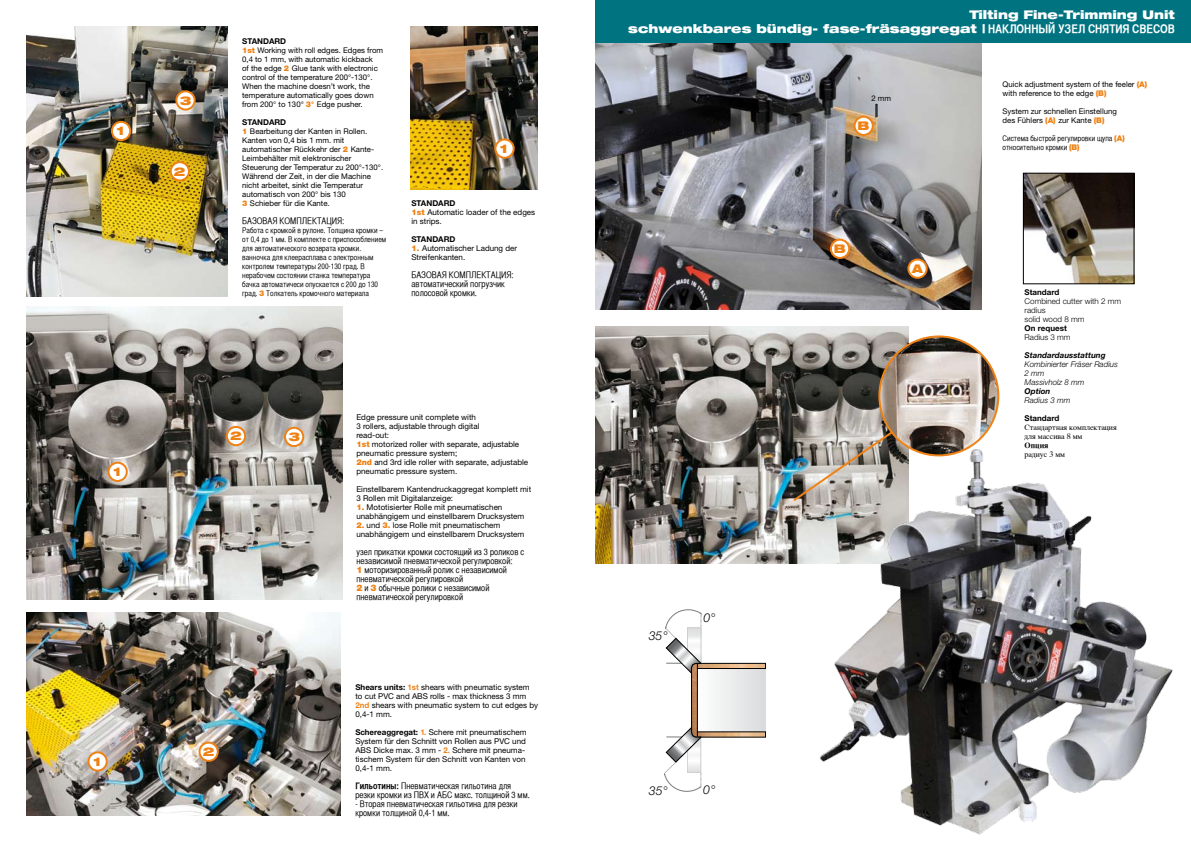
<style>
.page{position:relative;width:1191px;height:842px;background:#fff}
.page>*{position:absolute;margin:0;border:0;box-sizing:border-box;transform-origin:0 0}
.t1{font:italic 300 12.3px "Helvetica Neue";color:#000}
.t2{font:900 expanded 12px/14.4px "Helvetica Neue";color:#fff;text-align:right}
.t3{font:900 expanded 12px "Helvetica Neue";color:#ef8215}
.t4{font:9px/9px "Helvetica CY Plain";color:#000}
.t5{font:8px/9px "Helvetica Neue";color:#000}
.t6{font:700 8px "Helvetica Neue";color:#000}
.t7{font:italic 300 8px/9px "Helvetica Neue";color:#000}
.t8{font:300 8px/9px "Helvetica Neue";color:#000}
.t9{font:8px/9px "Times CY";color:#000}
.t10{font:italic 700 8px "Helvetica Neue";color:#000}
.t11{font:8px "Times CY Bold";color:#000}
.t12{font:7.8px/9px "Helvetica Neue";color:#000}
.t13{font:7.8px/9px "Helvetica CY Plain";color:#000}
.s1{font-weight:900;color:#ef8215}
.s2{font-family:"Helvetica Neue";font-weight:900;color:#ef8215}
.s3{font-weight:700}
.s4{font-family:"Helvetica Neue CE";font-weight:700}
.s5{font-weight:700;color:#ef8215}
.s6{font-family:"Helvetica Neue CE";font-weight:700;color:#ef8215}
.s7{font-family:"Helvetica CY Bold"}
.s8{font-family:"Helvetica CY Bold";font-weight:400;font-stretch:normal}
</style>
<div class="page">
<img style="left:595px;top:43px;width:386px;height:267px">
<img style="left:26px;top:26px;width:202px;height:270px">
<img style="left:410px;top:26px;width:127px;height:164px">
<svg style="left:495px;top:139px;width:18px;height:19px"></svg>
<div style="left:494px;top:138px;width:20px;height:21px;border:2px solid #ef8215;border-radius:50%"></div>
<img style="left:26px;top:306px;width:316px;height:294px">
<div style="left:109px;top:463px;width:18px;height:18px;background:#fff;border-radius:50%"></div>
<div style="left:108px;top:462px;width:20px;height:20px;border:2px solid #ef8215;border-radius:50%"></div>
<div style="left:227px;top:427px;width:18px;height:18px;background:#fff;border-radius:50%"></div>
<div style="left:226px;top:426px;width:20px;height:20px;border:2px solid #ef8215;border-radius:50%"></div>
<div style="left:285px;top:428px;width:18px;height:18px;background:#fff;border-radius:50%"></div>
<div style="left:284px;top:427px;width:20px;height:20px;border:2px solid #ef8215;border-radius:50%"></div>
<img style="left:26px;top:612px;width:314px;height:203px">
<svg style="left:88px;top:752px;width:19px;height:19px"></svg>
<div style="left:87px;top:751px;width:21px;height:21px;border:2px solid #ef8215;border-radius:50%"></div>
<svg style="left:199px;top:742px;width:19px;height:19px"></svg>
<div style="left:198px;top:741px;width:21px;height:21px;border:2px solid #ef8215;border-radius:50%"></div>
<div style="left:112px;top:122px;width:18px;height:18px;background:#fff;border-radius:50%"></div>
<div style="left:111px;top:121px;width:20px;height:20px;border:2px solid #ef8215;border-radius:50%"></div>
<div style="left:171px;top:162px;width:18px;height:18px;background:#fff;border-radius:50%"></div>
<div style="left:170px;top:161px;width:20px;height:20px;border:2px solid #ef8215;border-radius:50%"></div>
<svg style="left:176px;top:91px;width:19px;height:19px"></svg>
<div style="left:175px;top:90px;width:21px;height:21px;border:2px solid #ef8215;border-radius:50%"></div>
<div style="left:595px;top:0;width:596px;height:43px;background:#007381"></div>
<div style="left:854px;top:117px;width:18px;height:18px;background:#fff;border-radius:50%"></div>
<div style="left:853px;top:116px;width:20px;height:20px;border:2px solid #ef8215;border-radius:50%"></div>
<div style="left:831px;top:240px;width:18px;height:18px;background:#fff;border-radius:50%"></div>
<div style="left:830px;top:239px;width:20px;height:20px;border:2px solid #ef8215;border-radius:50%"></div>
<div style="left:908px;top:260px;width:18px;height:18px;background:#fff;border-radius:50%"></div>
<div style="left:907px;top:259px;width:20px;height:20px;border:2px solid #ef8215;border-radius:50%"></div>
<svg style="left:875px;top:104px;width:2px;height:14px"></svg>
<img style="left:595px;top:326px;width:313px;height:237px">
<img style="left:879px;top:336px;width:119px;height:119px;border-radius:50%">
<img style="left:791px;top:430px;width:103px;height:73px">
<svg style="left:664px;top:609px;width:102px;height:183px"></svg>
<img style="left:819px;top:450px;width:354px;height:385px">
<img style="left:1025px;top:175px;width:107px;height:107px">
<div style="left:1023px;top:173px;width:111px;height:111px;border:1px solid #000"></div>
<h2 class="t3" style="left:116px;top:123px;width:9px">1</h2>
<h2 class="t3" style="left:113px;top:464px;width:9px">1</h2>
<h2 class="t3" style="left:93px;top:754px;width:9px">1</h2>
<h2 class="t3" style="left:180px;top:93px;width:13px">3</h2>
<h2 class="t3" style="left:174px;top:164px;width:13px">2</h2>
<p class="t6" style="left:242px;top:36px;width:46px">STANDARD</p>
<p class="t12" style="left:242px;top:45px;width:142px"><span class="s1">1st</span> Working with roll edges. Edges from 0,4 to 1 mm, with automatic kickback<br>of the edge <span class="s1">2</span> Glue tank with electronic control of the temperature 200°-130°.<br>When the machine doesn’t work, the temperature automatically goes down from 200° to 130° <span class="s1">3°</span> Edge pusher.</p>
<p class="t6" style="left:242px;top:117px;width:46px">STANDARD</p>
<p class="t12" style="left:242px;top:126px;width:143px"><span class="s1">1</span> Bearbeitung der Kanten in Rollen.<br>Kanten von 0,4 bis 1 mm. mit automatischer Rückkehr der <span class="s1">2</span> Kante-Leimbehälter mit elektronischer Steuerung der Temperatur zu 200°-130°.<br>Während der Zeit, in der die Machine nicht arbeitet, sinkt die Temperatur automatisch von 200° bis 130<br><span class="s1">3</span> Schieber für die Kante.</p>
<p class="t4" style="left:242px;top:216px;width:104px">БАЗОВАЯ КОМПЛЕКТАЦИЯ:</p>
<p class="t13" style="left:242px;top:226px;width:146px">Работа с кромкой в рулоне. Толщина кромки – от 0,4 до 1 мм. В комплекте с приспособлением для автоматического возврата кромки. ванночка для клеерасплава с электронным контролем температуры 200-130 град. В нерабочем состоянии станка температура бачка автоматичеси опускается с 200 до 130 град. <span class="s2">3</span> Толкатель кромочного материала</p>
<h2 class="t3" style="left:500px;top:141px;width:9px">1</h2>
<p class="t5" style="left:411px;top:198px;width:125px"><span class="s3">STANDARD<br></span><span class="s1">1st</span> Automatic loader of the edges in strips.</p>
<p class="t6" style="left:411px;top:234px;width:46px">STANDARD</p>
<p class="t5" style="left:411px;top:243px;width:107px"><span class="s1">1.</span> Automatischer Ladung der<br>Streifenkanten.</p>
<p class="t4" style="left:411px;top:270px;width:104px">БАЗОВАЯ КОМПЛЕКТАЦИЯ: автоматический погрузчик полосовой кромки.</p>
<h2 class="t3" style="left:230px;top:428px;width:13px">2</h2>
<h2 class="t3" style="left:288px;top:429px;width:13px">3</h2>
<h2 class="t3" style="left:203px;top:744px;width:13px">2</h2>
<p class="t5" style="left:356px;top:413px;width:173px">Edge pressure unit complete with<br>3 rollers, adjustable through digital<br>read-out:<br><span class="s1">1st</span> motorized roller with separate, adjustable pneumatic pressure system;<br><span class="s1">2nd</span> and 3rd idle roller with separate, adjustable pneumatic pressure system.</p>
<p class="t5" style="left:356px;top:485px;width:176px">Einstellbarem Kantendruckaggregat komplett mit<br>3 Rollen mit Digitalanzeige:</p>
<p class="t5" style="left:356px;top:503px;width:169px"><span class="s1">1.</span> Mototisierter Rolle mit pneumatischen unabhängigem und einstellbarem Drucksystem</p>
<p class="t5" style="left:356px;top:521px;width:169px"><span class="s1">2.</span> und <span class="s1">3.</span> lose Rolle mit pneumatischem unabhängigem und einstellbarem Drucksystem</p>
<p class="t4" style="left:356px;top:547px;width:169px">узел прикатки кромки состоящий из 3 роликов с независимой пневматической регулировкой:<br><span class="s2">1</span> моторизированный ролик с независимой пневматической регулировкой<br><span class="s2">2</span> и <span class="s2">3</span> обычные ролики с независимой пневматической регулировкой</p>
<p class="t5" style="left:355px;top:682px;width:184px"><span class="s4">Shears units:</span> <span class="s5">1st</span> shears with pneumatic system to cut PVC and ABS rolls - max thickness 3 mm <span class="s6">2nd</span> shears with pneumatic system to cut edges by 0,4-1 mm.</p>
<p class="t5" style="left:355px;top:727px;width:173px"><span class="s4">Schereaggregat:</span> <span class="s6">1.</span> Schere mit pneumatischem System für den Schnitt von Rollen aus PVC und ABS Dicke max. 3 mm - <span class="s6">2.</span> Schere mit pneuma&shy;tischem System für den Schnitt von Kanten von 0,4-1 mm.</p>
<p class="t4" style="left:355px;top:781px;width:176px"><span class="s7">Гильотины:</span> Пневматическая гильотина для резки кромки из ПВХ и АБС макс. толщиной 3 мм.</p>
<p class="t4" style="left:355px;top:799px;width:164px">- Вторая пневматическая гильотина для резки кромки толщиной 0,4-1 мм.</p>
<h2 class="t2" style="left:628px;top:7px;width:548px">Tilting Fine-Trimming Unit<br>schwenkbares bündig- fase-fräsaggregat | <span class="s8">НАКЛОННЫЙ УЗЕЛ СНЯТИЯ СВЕСОВ</span></h2>
<h1 class="t1" style="left:649px;top:628px;width:20px">35°</h1>
<h1 class="t1" style="left:703px;top:610px;width:13px">0°</h1>
<h1 class="t1" style="left:649px;top:783px;width:20px">35°</h1>
<h1 class="t1" style="left:703px;top:782px;width:13px">0°</h1>
<p class="t12" style="left:871px;top:94px;width:21px">2 mm</p>
<h2 class="t3" style="left:857px;top:118px;width:13px">B</h2>
<h2 class="t3" style="left:834px;top:241px;width:13px">B</h2>
<h2 class="t3" style="left:912px;top:261px;width:12px">A</h2>
<p class="t12" style="left:1002px;top:79px;width:146px">Quick adjustment system of the feeler <span class="s1">(A) </span>with reference to the edge <span class="s1">(B)</span></p>
<p class="t12" style="left:1002px;top:106px;width:116px">System zur schnellen Einstellung des Fühlers <span class="s1">(A)</span> zur Kante <span class="s1">(B)</span></p>
<p class="t13" style="left:1002px;top:133px;width:124px">Система быстрой регулировки щупа <span class="s2">(A) </span>относительно кромки <span class="s2">(B)</span></p>
<p class="t6" style="left:1024px;top:287px;width:36px">Standard</p>
<p class="t8" style="left:1024px;top:296px;width:98px">Combined cutter with 2 mm radius<br>solid wood 8 mm</p>
<p class="t6" style="left:1024px;top:323px;width:44px">On request</p>
<p class="t8" style="left:1024px;top:332px;width:47px">Radius 3 mm</p>
<p class="t10" style="left:1024px;top:350px;width:83px">Standardausstattung</p>
<p class="t7" style="left:1024px;top:359px;width:95px">Kombinierter Fräser Radius<br>2 mm<br>Massivholz 8 mm</p>
<p class="t10" style="left:1024px;top:386px;width:27px">Option</p>
<p class="t7" style="left:1024px;top:395px;width:47px">Radius 3 mm</p>
<p class="t6" style="left:1024px;top:413px;width:36px">Standard</p>
<p class="t9" style="left:1024px;top:422px;width:94px">Стандартная комплектация для массива 8 мм</p>
<p class="t11" style="left:1024px;top:440px;width:25px">Опция</p>
<p class="t9" style="left:1024px;top:449px;width:42px">радиус 3 мм</p>
</div>
